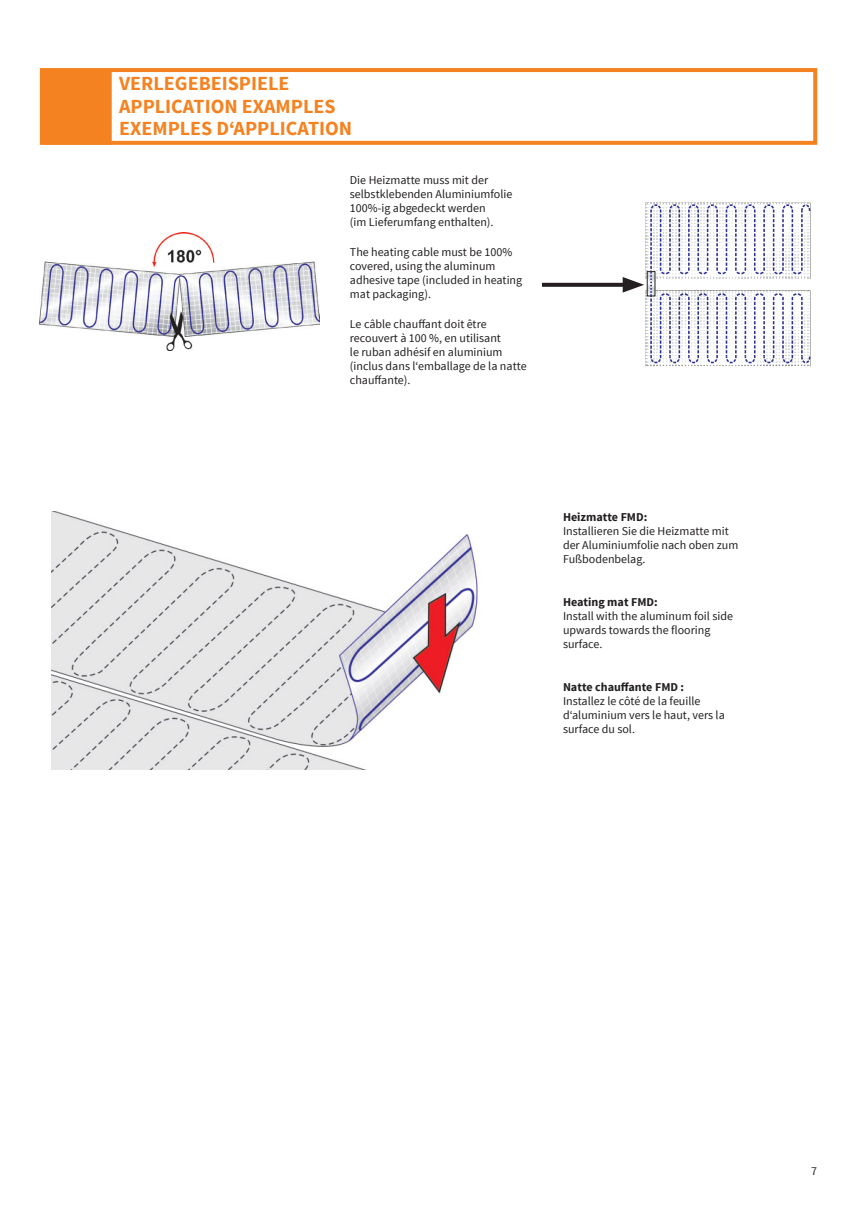
<style>
.page{position:relative;width:857px;height:1225px;background:#fff}
.page>*{position:absolute;margin:0;border:0;box-sizing:border-box;transform-origin:0 0}
.t1{font:700 20px "Source Sans Pro";color:#f58220}
.t2{font:12px/14px "Source Sans Pro";color:#231f20}
.t3{font:700 12px "Source Sans Pro";color:#231f20}
</style>
<div class="page">
<div style="left:40px;top:68px;width:776px;height:77px;border:4px solid #f58220"></div>
<div style="left:43px;top:69px;width:69px;height:76px;background:#f58220"></div>
<img style="left:51px;top:512px;width:427px;height:257px">
<img style="left:40px;top:233px;width:279px;height:118px">
<svg style="left:542px;top:283px;width:80px;height:4px"></svg>
<svg style="left:622px;top:202px;width:188px;height:165px"></svg>
<h1 class="t1" style="left:119px;top:71px;width:172px">VERLEGEBEISPIELE</h1>
<h1 class="t1" style="left:119px;top:93px;width:218px">APPLICATION EXAMPLES</h1>
<h1 class="t1" style="left:119px;top:115px;width:234px">EXEMPLES D‘APPLICATION</h1>
<p class="t2" style="left:350px;top:173px;width:164px">Die Heizmatte muss mit der selbstklebenden Aluminiumfolie<br>100%-ig abgedeckt werden<br>(im Lieferumfang enthalten).</p>
<p class="t2" style="left:350px;top:245px;width:174px">The heating cable must be 100% covered, using the aluminum adhesive tape (included in heating mat packaging).</p>
<p class="t2" style="left:350px;top:317px;width:178px">Le câble chauffant doit être recouvert à 100 %, en utilisant<br>le ruban adhésif en aluminium (inclus dans l‘emballage de la natte chauffante).</p>
<p class="t3" style="left:562px;top:509px;width:86px">Heizmatte FMD:</p>
<p class="t2" style="left:562px;top:524px;width:177px">Installieren Sie die Heizmatte mit der Aluminiumfolie nach oben zum<br>Fußbodenbelag.</p>
<p class="t3" style="left:562px;top:594px;width:96px">Heating mat FMD:</p>
<p class="t2" style="left:562px;top:609px;width:171px">Install with the aluminum foil side upwards towards the flooring surface.</p>
<p class="t3" style="left:562px;top:679px;width:123px">Natte chauffante FMD :</p>
<p class="t2" style="left:562px;top:694px;width:163px">Installez le côté de la feuille d‘aluminium vers le haut, vers la surface du sol.</p>
<p class="t2" style="left:810px;top:1164px;width:7px">7</p>
</div>
